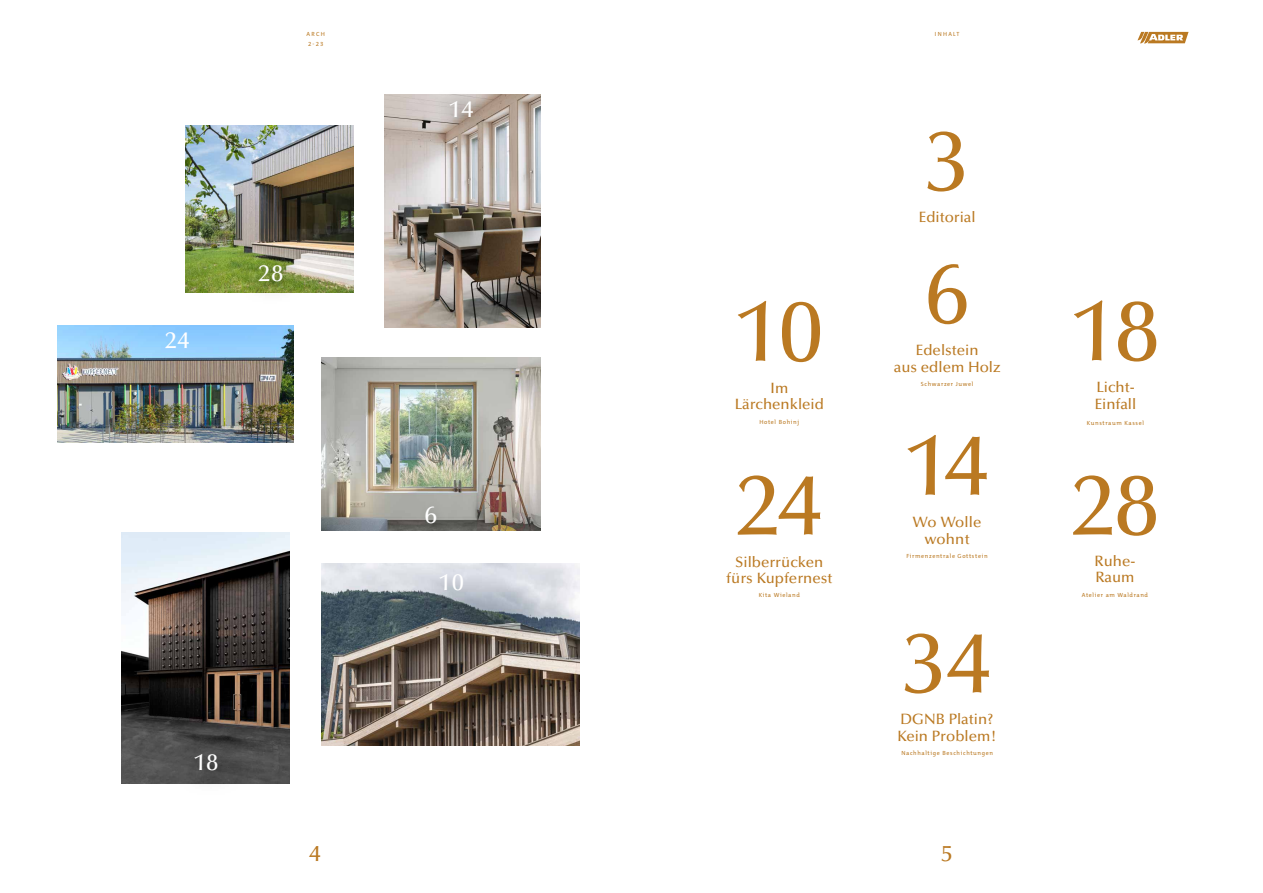
<style>
.page{position:relative;width:1263px;height:893px;background:#fff}
.page>*{position:absolute;margin:0;border:0;box-sizing:border-box;transform-origin:0 0}
.t1{font:500 86.78px "Optima LT Std";color:#ba7922}
.t2{font:500 24.45px "Optima LT Std";color:#fff}
.t3{font:500 23.33px "Optima LT Std";letter-spacing:.05em;color:#fff}
.t4{font:500 22.5px "Optima LT Std";color:#ba7922}
.t5{font:500 15px/16.5px "Optima LT Std";color:#ba7922;text-align:center}
.t6{font:6px/9.8px "The Mix C4 s";letter-spacing:.105em;color:#ba7922}
.t7{font:6px "The Mix C4 s";letter-spacing:.105em;color:#ba7922;scale:.96 1}
</style>
<div class="page">
<svg style="left:1137px;top:32px;width:51px;height:12px"></svg>
<img style="left:186px;top:125px;width:167px;height:167px">
<div style="left:241px;top:245px;width:64px;height:59px;background:#000;opacity:.85"></div>
<img style="left:321px;top:357px;width:219px;height:173px">
<div style="left:418px;top:499px;width:29px;height:35px;background:#000;opacity:.2"></div>
<img style="left:321px;top:563px;width:258px;height:183px">
<img style="left:58px;top:325px;width:235px;height:117px">
<img style="left:384px;top:94px;width:156px;height:234px">
<div style="left:436px;top:88px;width:50px;height:44px;background:#000;opacity:.6"></div>
<img style="left:122px;top:532px;width:167px;height:251px">
<div style="left:176px;top:733px;width:67px;height:63px;background:#000;opacity:.85"></div>
<p class="t6" style="left:306px;top:29px;width:20px">ARCH<br>2-23</p>
<h3 class="t3" style="left:165px;top:327px;width:26px">24</h3>
<h3 class="t3" style="left:259px;top:260px;width:26px">28</h3>
<h3 class="t3" style="left:194px;top:749px;width:26px">18</h3>
<h3 class="t4" style="left:310px;top:841px;width:13px">4</h3>
<h3 class="t3" style="left:449px;top:96px;width:26px">14</h3>
<h2 class="t2" style="left:425px;top:501px;width:14px">6</h2>
<h3 class="t3" style="left:439px;top:569px;width:26px">10</h3>
<h1 class="t1" style="left:736px;top:283px;width:88px">10</h1>
<p class="t5" style="left:735px;top:380px;width:91px">Im<br>Lärchenkleid</p>
<p class="t6" style="left:759px;top:417px;width:41px">Hotel Bohinj</p>
<h1 class="t1" style="left:736px;top:456px;width:87px">24</h1>
<p class="t5" style="left:726px;top:554px;width:108px">Silberrücken fürs Kupfernest</p>
<p class="t6" style="left:759px;top:590px;width:43px">Kita Wieland</p>
<p class="t7" style="left:935px;top:30px;width:27px">INHALT</p>
<h1 class="t1" style="left:925px;top:112px;width:45px">3</h1>
<p class="t5" style="left:919px;top:210px;width:58px">Editorial</p>
<h1 class="t1" style="left:925px;top:245px;width:45px">6</h1>
<p class="t5" style="left:894px;top:342px;width:108px">Edelstein<br>aus edlem Holz</p>
<p class="t6" style="left:921px;top:379px;width:54px">Schwarzer Juwel</p>
<h1 class="t1" style="left:906px;top:417px;width:85px">14</h1>
<p class="t5" style="left:913px;top:514px;width:70px">Wo Wolle wohnt</p>
<p class="t6" style="left:906px;top:551px;width:83px">Firmenzentrale Gottstein</p>
<h1 class="t1" style="left:903px;top:614px;width:90px">34</h1>
<p class="t5" style="left:897px;top:712px;width:101px;text-align:left">DGNB Platin?<br>Kein Problem!</p>
<p class="t6" style="left:901px;top:748px;width:93px">Nachhaltige Beschichtungen</p>
<h3 class="t4" style="left:942px;top:841px;width:13px">5</h3>
<h1 class="t1" style="left:1072px;top:282px;width:88px">18</h1>
<p class="t5" style="left:1095px;top:379px;width:43px;text-align:left">Licht-<br>Einfall</p>
<p class="t6" style="left:1087px;top:418px;width:59px">Kunstraum Kassel</p>
<h1 class="t1" style="left:1072px;top:456px;width:88px">28</h1>
<p class="t5" style="left:1094px;top:553px;width:42px;text-align:left">Ruhe-<br>Raum</p>
<p class="t6" style="left:1082px;top:590px;width:68px">Atelier am Waldrand</p>
</div>
